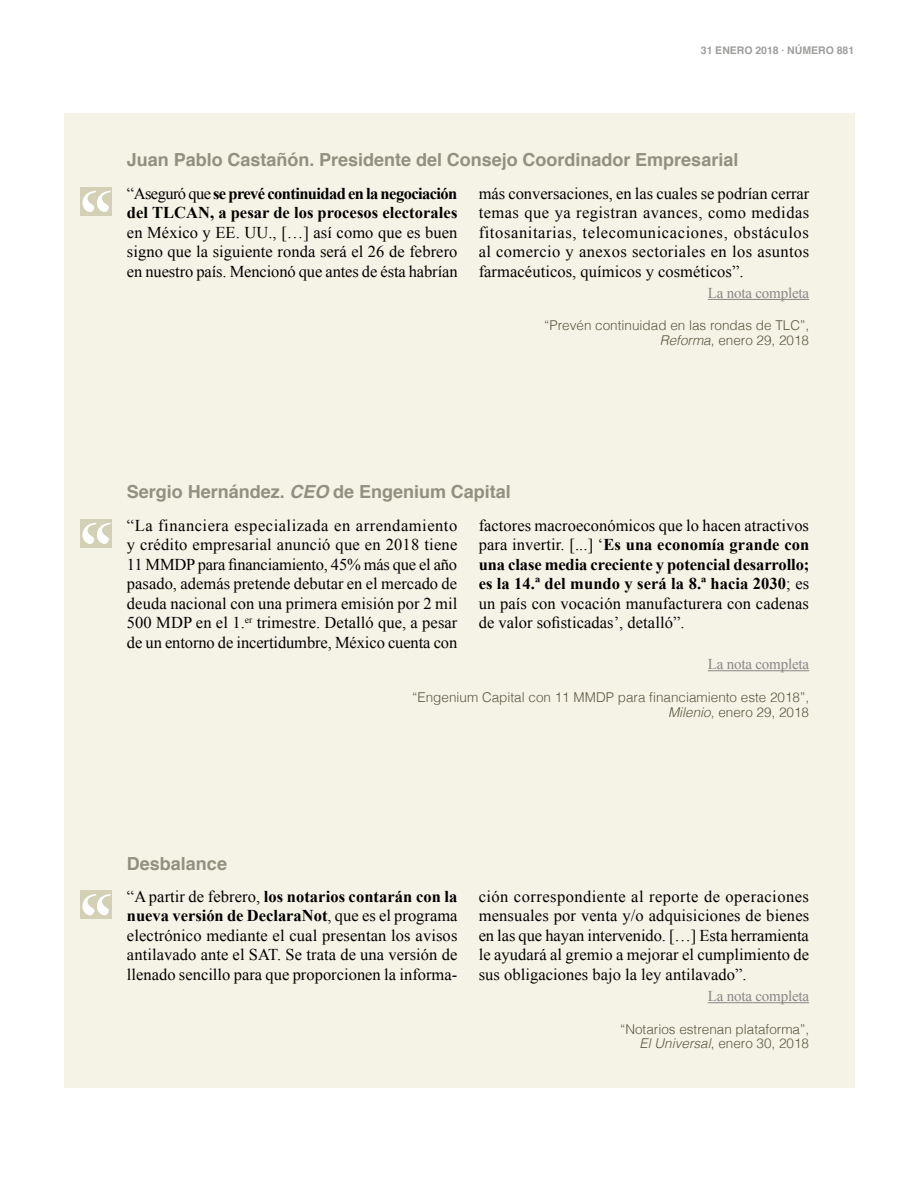
<style>
.page{position:relative;width:918px;height:1188px;background:#fff}
.page>*{position:absolute;margin:0;border:0;box-sizing:border-box;transform-origin:0 0}
.t1{font:700 18px "Helvetica";color:#92907e}
.t2{font:16.5px/19.5px "Times New Roman";letter-spacing:.005em;color:#000;text-align:justify}
.t3{font:700 16.5px/19.5px "Times New Roman";letter-spacing:.005em;color:#000}
.t4{font:15px "Times New Roman";letter-spacing:-.015em;color:#878787}
.t5{font:300 13.5px/15px "Helvetica";color:#5b5940;text-align:right}
.t6{font:700 10.5px "Helvetica";color:#9d9d9c}
.s1{font-weight:400}
.s2{font-style:italic}
.s3{font-weight:700}
</style>
<div class="page">
<div style="left:64px;top:113px;width:790px;height:975px;background:#f5f3e6"></div>
<div style="left:80px;top:519px;width:32px;height:28px;background:#d4d0b5"></div>
<svg style="left:82px;top:523px;width:29px;height:21px"></svg>
<hr style="left:708px;top:670px;width:101px;height:1px;background:#878787">
<div style="left:80px;top:187px;width:32px;height:28px;background:#d4d0b5"></div>
<svg style="left:82px;top:191px;width:29px;height:21px"></svg>
<hr style="left:708px;top:299px;width:101px;height:1px;background:#878787">
<div style="left:80px;top:891px;width:32px;height:28px;background:#d4d0b5"></div>
<svg style="left:82px;top:894px;width:29px;height:21px"></svg>
<hr style="left:708px;top:1002px;width:101px;height:1px;background:#878787">
<p class="t6" style="left:701px;top:42px;width:155px">31 ENERO 2018 · NÚMERO 881</p>
<p class="t1" style="left:127px;top:145px;width:613px">Juan Pablo Castañón. Presidente del Consejo Coordinador Empresarial</p>
<p class="t3" style="left:127px;top:183px;width:332px"><span class="s1">“Aseguró que</span> se prevé continuidad en la negociación del TLCAN, a pesar de los procesos electorales</p>
<p class="t2" style="left:127px;top:222px;width:332px">en México y EE. UU., […] así como que es buen signo que la siguiente ronda será el 26 de febrero en nuestro país. Mencionó que antes de ésta habrían</p>
<p class="t2" style="left:479px;top:183px;width:332px">más conversaciones, en las cuales se podrían cerrar temas que ya registran avances, como medidas fitosanitarias, telecomunicaciones, obstáculos al comercio y anexos sectoriales en los asuntos farmacéuticos, químicos y cosméticos”.</p>
<p class="t4" style="left:708px;top:283px;width:103px">La nota completa</p>
<p class="t5" style="left:544px;top:317px;width:266px">“Prevén continuidad en las rondas de TLC”,<br><span class="s2">Reforma</span>, enero 29, 2018</p>
<p class="t1" style="left:127px;top:477px;width:385px">Sergio Hernández. <span class="s2">CEO</span> de Engenium Capital</p>
<p class="t2" style="left:127px;top:515px;width:332px">“La financiera especializada en arrendamiento y crédito empresarial anunció que en 2018 tiene 11 MMDP para financiamiento, 45% más que el año pasado, además pretende debutar en el mercado de deuda nacional con una primera emisión por 2 mil 500 MDP en el 1.<sup>er</sup> trimestre. Detalló que, a pesar de un entorno de incertidumbre, México cuenta con</p>
<p class="t2" style="left:479px;top:515px;width:332px">factores macroeconómicos que lo hacen atractivos para invertir. [...] ‘<span class="s3">Es una economía grande con una clase media creciente y potencial desarrollo; es la 14.ª del mundo y será la 8.ª hacia 2030</span>; es un país con vocación manufacturera con cadenas de valor sofisticadas’, detalló”.</p>
<p class="t4" style="left:708px;top:654px;width:103px">La nota completa</p>
<p class="t1" style="left:127px;top:849px;width:102px">Desbalance</p>
<p class="t5" style="left:412px;top:688px;width:398px">“Engenium Capital con 11 MMDP para financiamiento este 2018”,<br><span class="s2">Milenio</span>, enero 29, 2018</p>
<p class="t2" style="left:127px;top:886px;width:332px">“A partir de febrero, <span class="s3">los notarios contarán con la nueva versión de DeclaraNot</span>, que es el programa electrónico mediante el cual presentan los avisos antilavado ante el SAT. Se trata de una versión de llenado sencillo para que proporcionen la informa-</p>
<p class="t2" style="left:479px;top:886px;width:332px">ción correspondiente al reporte de operaciones mensuales por venta y/o adquisiciones de bienes en las que hayan intervenido. […] Esta herramienta le ayudará al gremio a mejorar el cumplimiento de sus obligaciones bajo la ley antilavado”.</p>
<p class="t4" style="left:708px;top:986px;width:103px">La nota completa</p>
<p class="t5" style="left:620px;top:1020px;width:191px">“Notarios estrenan plataforma”,<br><span class="s2">El Universal</span>, enero 30, 2018</p>
</div>
